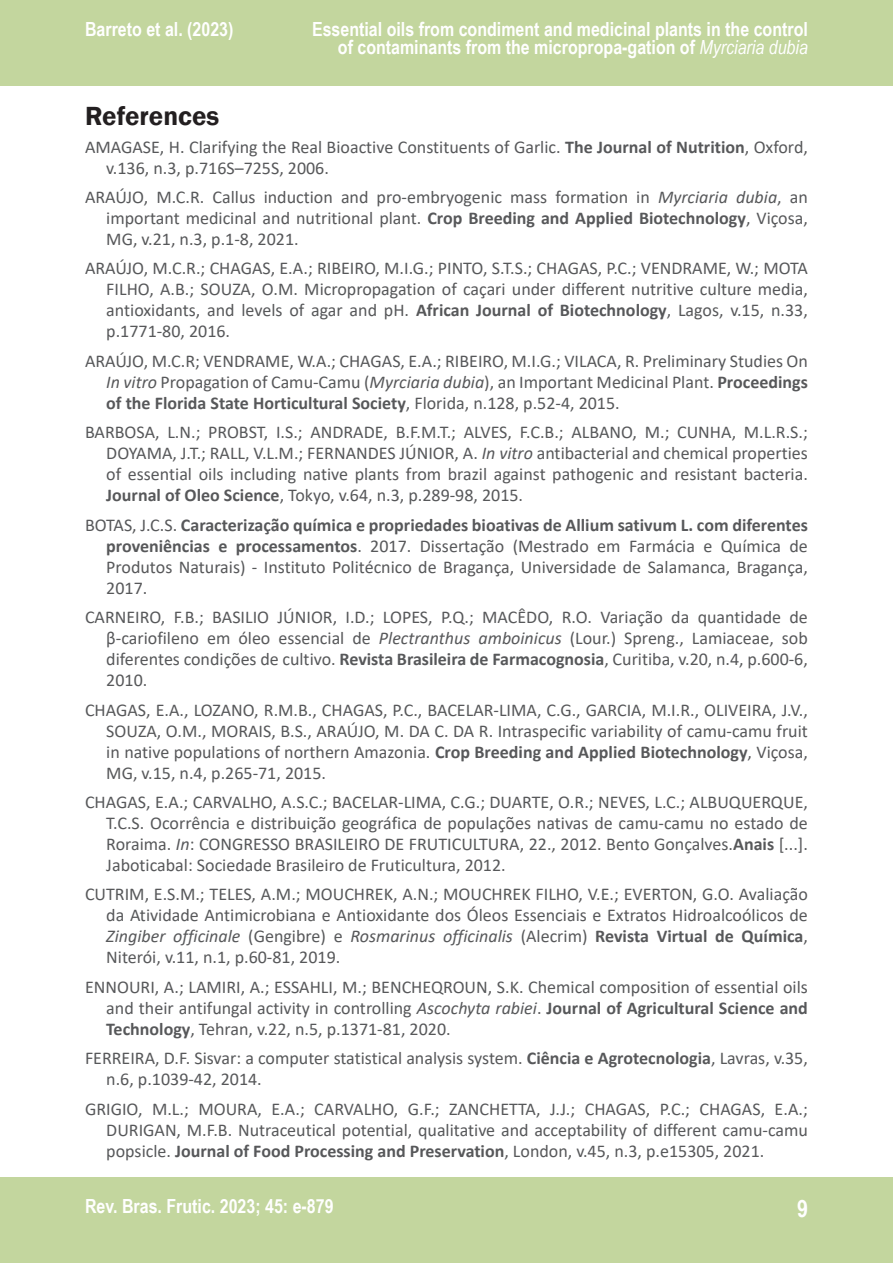
<style>
.page{position:relative;width:893px;height:1263px;background:#fff}
.page>*{position:absolute;margin:0;border:0;box-sizing:border-box;transform-origin:0 0}
.Título_1{font:600 27px "Franklin Gothic";color:#231f20}
.t1{font:700 24px "Arial Narrow";color:#fff}
.t2{font:700 19.5px/18px "Arial Narrow";color:#fff;text-align:right}
.Referências{font:18px/21px "Calibri";color:#57585a;text-align:justify}
.s1{font-weight:400;font-style:italic}
.s2{font-weight:700}
.s3{font-style:italic}
</style>
<div class="page">
<div style="left:0;top:0;width:893px;height:85px;background:#c3d69e"></div>
<div style="left:0;top:1178px;width:893px;height:85px;background:#c3d69e"></div>
<p class="t2" style="left:85px;top:19px;width:150px">Barreto et al. (2023)</p>
<p class="t2" style="left:312px;top:19px;width:497px">Essential oils from condiment and medicinal plants in the control of contaminants from the micropropa-gation of <span class="s1">Myrciaria dubia</span></p>
<p class="Título_1" style="left:85px;top:100px;width:136px">References</p>
<p class="Referências" style="left:106px;top:136px;width:703px;text-indent:-21px">AMAGASE, H. Clarifying the Real Bioactive Constituents of Garlic. <span class="s2">The Journal of Nutrition</span>, Oxford, v.136, n.3, p.716S–725S, 2006.</p>
<p class="Referências" style="left:106px;top:186px;width:703px;text-indent:-21px">ARAÚJO, M.C.R. Callus induction and pro-embryogenic mass formation in <span class="s3">Myrciaria dubia</span>, an important medicinal and nutritional plant. <span class="s2">Crop Breeding and Applied Biotechnology</span>, Viçosa, MG, v.21, n.3, p.1-8, 2021.</p>
<p class="Referências" style="left:106px;top:258px;width:703px;text-indent:-21px">ARAÚJO, M.C.R.; CHAGAS, E.A.; RIBEIRO, M.I.G.; PINTO, S.T.S.; CHAGAS, P.C.; VENDRAME, W.; MOTA FILHO, A.B.; SOUZA, O.M. Micropropagation of caçari under different nutritive culture media, antioxidants, and levels of agar and pH. <span class="s2">African Journal of Biotechnology</span>, Lagos, v.15, n.33, p.1771-80, 2016.</p>
<p class="Referências" style="left:106px;top:350px;width:703px;text-indent:-21px">ARAÚJO, M.C.R; VENDRAME, W.A.; CHAGAS, E.A.; RIBEIRO, M.I.G.; VILACA, R. Preliminary Studies On <span class="s3">In vitro</span> Propagation of Camu-Camu (<span class="s3">Myrciaria dubia</span>), an Important Medicinal Plant. <span class="s2">Proceedings of the Florida State Horticultural Society</span>, Florida, n.128, p.52-4, 2015.</p>
<p class="Referências" style="left:106px;top:421px;width:703px;text-indent:-21px">BARBOSA, L.N.; PROBST, I.S.; ANDRADE, B.F.M.T.; ALVES, F.C.B.; ALBANO, M.; CUNHA, M.L.R.S.; DOYAMA, J.T.; RALL, V.L.M.; FERNANDES JÚNIOR, A. <span class="s3">In vitro</span> antibacterial and chemical properties of essential oils including native plants from brazil against pathogenic and resistant bacteria.<br><span class="s2">Journal of Oleo Science</span>, Tokyo, v.64, n.3, p.289-98, 2015.</p>
<p class="Referências" style="left:106px;top:514px;width:703px;text-indent:-21px">BOTAS, J.C.S. <span class="s2">Caracterização química e propriedades bioativas de Allium sativum L. com diferentes proveniências e processamentos</span>. 2017. Dissertação (Mestrado em Farmácia e Química de Produtos Naturais) - Instituto Politécnico de Bragança, Universidade de Salamanca, Bragança, 2017.</p>
<p class="Referências" style="left:106px;top:606px;width:703px;text-indent:-21px">CARNEIRO, F.B.; BASILIO JÚNIOR, I.D.; LOPES, P.Q.; MACÊDO, R.O. Variação da quantidade de β-cariofileno em óleo essencial de <span class="s3">Plectranthus amboinicus</span> (Lour.) Spreng., Lamiaceae, sob diferentes condições de cultivo. <span class="s2">Revista Brasileira de Farmacognosia</span>, Curitiba, v.20, n.4, p.600-6, 2010.</p>
<p class="Referências" style="left:106px;top:699px;width:703px;text-indent:-21px">CHAGAS, E.A., LOZANO, R.M.B., CHAGAS, P.C., BACELAR-LIMA, C.G., GARCIA, M.I.R., OLIVEIRA, J.V., SOUZA, O.M., MORAIS, B.S., ARAÚJO, M. DA C. DA R. Intraspecific variability of camu-camu fruit in native populations of northern Amazonia. <span class="s2">Crop Breeding and Applied Biotechnology</span>, Viçosa, MG, v.15, n.4, p.265-71, 2015.</p>
<p class="Referências" style="left:106px;top:791px;width:703px;text-indent:-21px">CHAGAS, E.A.; CARVALHO, A.S.C.; BACELAR-LIMA, C.G.; DUARTE, O.R.; NEVES, L.C.; ALBUQUERQUE, T.C.S. Ocorrência e distribuição geográfica de populações nativas de camu-camu no estado de Roraima. <span class="s3">In</span>: CONGRESSO BRASILEIRO DE FRUTICULTURA, 22., 2012. Bento Gonçalves.<span class="s2">Anais</span> [...].<br>Jaboticabal: Sociedade Brasileiro de Fruticultura, 2012.</p>
<p class="Referências" style="left:106px;top:883px;width:703px;text-indent:-21px">CUTRIM, E.S.M.; TELES, A.M.; MOUCHREK, A.N.; MOUCHREK FILHO, V.E.; EVERTON, G.O. Avaliação da Atividade Antimicrobiana e Antioxidante dos Óleos Essenciais e Extratos Hidroalcoólicos de <span class="s3">Zingiber officinale</span> (Gengibre) e <span class="s3">Rosmarinus officinalis</span> (Alecrim) <span class="s2">Revista Virtual de Química</span>, Niterói, v.11, n.1, p.60-81, 2019.</p>
<p class="Referências" style="left:106px;top:976px;width:703px;text-indent:-21px">ENNOURI, A.; LAMIRI, A.; ESSAHLI, M.; BENCHEQROUN, S.K. Chemical composition of essential oils and their antifungal activity in controlling <span class="s3">Ascochyta rabiei</span>. <span class="s2">Journal of Agricultural Science and Technology</span>, Tehran, v.22, n.5, p.1371-81, 2020.</p>
<p class="Referências" style="left:106px;top:1047px;width:703px;text-indent:-21px">FERREIRA, D.F. Sisvar: a computer statistical analysis system. <span class="s2">Ciência e Agrotecnologia</span>, Lavras, v.35, n.6, p.1039-42, 2014.</p>
<p class="Referências" style="left:106px;top:1098px;width:703px;text-indent:-21px">GRIGIO, M.L.; MOURA, E.A.; CARVALHO, G.F.; ZANCHETTA, J.J.; CHAGAS, P.C.; CHAGAS, E.A.; DURIGAN, M.F.B. Nutraceutical potential, qualitative and acceptability of different camu‐camu popsicle. <span class="s2">Journal of Food Processing and Preservation</span>, London, v.45, n.3, p.e15305, 2021.</p>
<p class="t2" style="left:85px;top:1196px;width:250px">Rev. Bras. Frutic. 2023; 45: e-879</p>
<h2 class="t1" style="left:797px;top:1190px;width:12px">9</h2>
</div>
